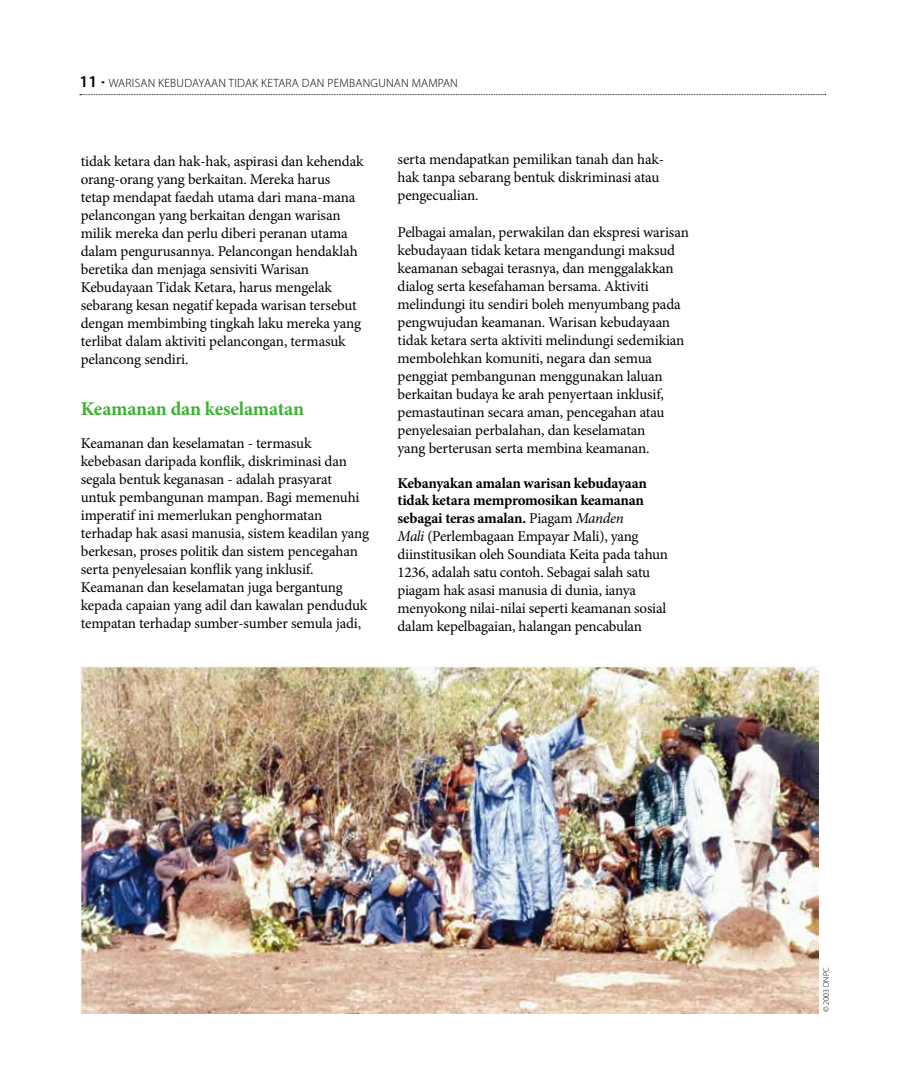
<style>
.page{position:relative;width:906px;height:1085px;background:#fff}
.page>*{position:absolute;margin:0;border:0;box-sizing:border-box;transform-origin:0 0}
.t1{font:700 19.5px "Minion Pro";letter-spacing:-.01em;color:#3eb134}
.t2{font:15px/18px "Minion Pro";letter-spacing:-.01em;color:#000}
.t3{font:300 12px "Myriad Pro";letter-spacing:.02em;color:#000}
.t4{font:300 8.25px "Myriad Pro";color:#000}
.s1{font-weight:600;font-size:16.5px}
.s2{font-family:"UKIJ Tuz Basma";font-weight:400;font-size:18px}
.s3{font-weight:700}
.s4{font-style:italic}
</style>
<div class="page">
<svg style="left:80px;top:94px;width:746px;height:1px"></svg>
<img style="left:81px;top:666px;width:737px;height:347px">
<p class="t3" style="left:79px;top:76px;width:380px"><span class="s1">11</span> <span class="s2">᠊</span> WARISAN KEBUDAYAAN TIDAK KETARA DAN PEMBANGUNAN MAMPAN</p>
<p class="t2" style="left:81px;top:152px;width:284px">tidak ketara dan hak-hak, aspirasi dan kehendak orang-orang yang berkaitan. Mereka harus<br>tetap mendapat faedah utama dari mana-mana pelancongan yang berkaitan dengan warisan milik mereka dan perlu diberi peranan utama dalam pengurusannya. Pelancongan hendaklah beretika dan menjaga sensiviti Warisan Kebudayaan Tidak Ketara, harus mengelak sebarang kesan negatif kepada warisan tersebut dengan membimbing tingkah laku mereka yang terlibat dalam aktiviti pelancongan, termasuk pelancong sendiri.</p>
<h1 class="t1" style="left:81px;top:395px;width:225px">Keamanan dan keselamatan</h1>
<p class="t2" style="left:81px;top:434px;width:290px">Keamanan dan keselamatan - termasuk kebebasan daripada konflik, diskriminasi dan segala bentuk keganasan - adalah prasyarat untuk pembangunan mampan. Bagi memenuhi imperatif ini memerlukan penghormatan terhadap hak asasi manusia, sistem keadilan yang berkesan, proses politik dan sistem pencegahan serta penyelesaian konflik yang inklusif.<br>Keamanan dan keselamatan juga bergantung kepada capaian yang adil dan kawalan penduduk tempatan terhadap sumber-sumber semula jadi,</p>
<p class="t2" style="left:397px;top:151px;width:268px">serta mendapatkan pemilikan tanah dan hak&shy;hak tanpa sebarang bentuk diskriminasi atau pengecualian.</p>
<p class="t2" style="left:397px;top:223px;width:293px">Pelbagai amalan, perwakilan dan ekspresi warisan kebudayaan tidak ketara mengandungi maksud keamanan sebagai terasnya, dan menggalakkan dialog serta kesefahaman bersama. Aktiviti melindungi itu sendiri boleh menyumbang pada pengwujudan keamanan. Warisan kebudayaan tidak ketara serta aktiviti melindungi sedemikian membolehkan komuniti, negara dan semua penggiat pembangunan menggunakan laluan berkaitan budaya ke arah penyertaan inklusif, pemastautinan secara aman, pencegahan atau penyelesaian perbalahan, dan keselamatan<br>yang berterusan serta membina keamanan.</p>
<p class="t2" style="left:397px;top:474px;width:272px"><span class="s3">Kebanyakan amalan warisan kebudayaan tidak ketara mempromosikan keamanan sebagai teras amalan.</span> Piagam <span class="s4">Manden<br>Mali</span> (Perlembagaan Empayar Mali), yang diinstitusikan oleh Soundiata Keita pada tahun 1236, adalah satu contoh. Sebagai salah satu piagam hak asasi manusia di dunia, ianya menyokong nilai-nilai seperti keamanan sosial dalam kepelbagaian, halangan pencabulan</p>
<p class="t4" style="left:821px;top:1011px;width:46px;rotate:-90deg">© 2003 DN PC</p>
</div>
